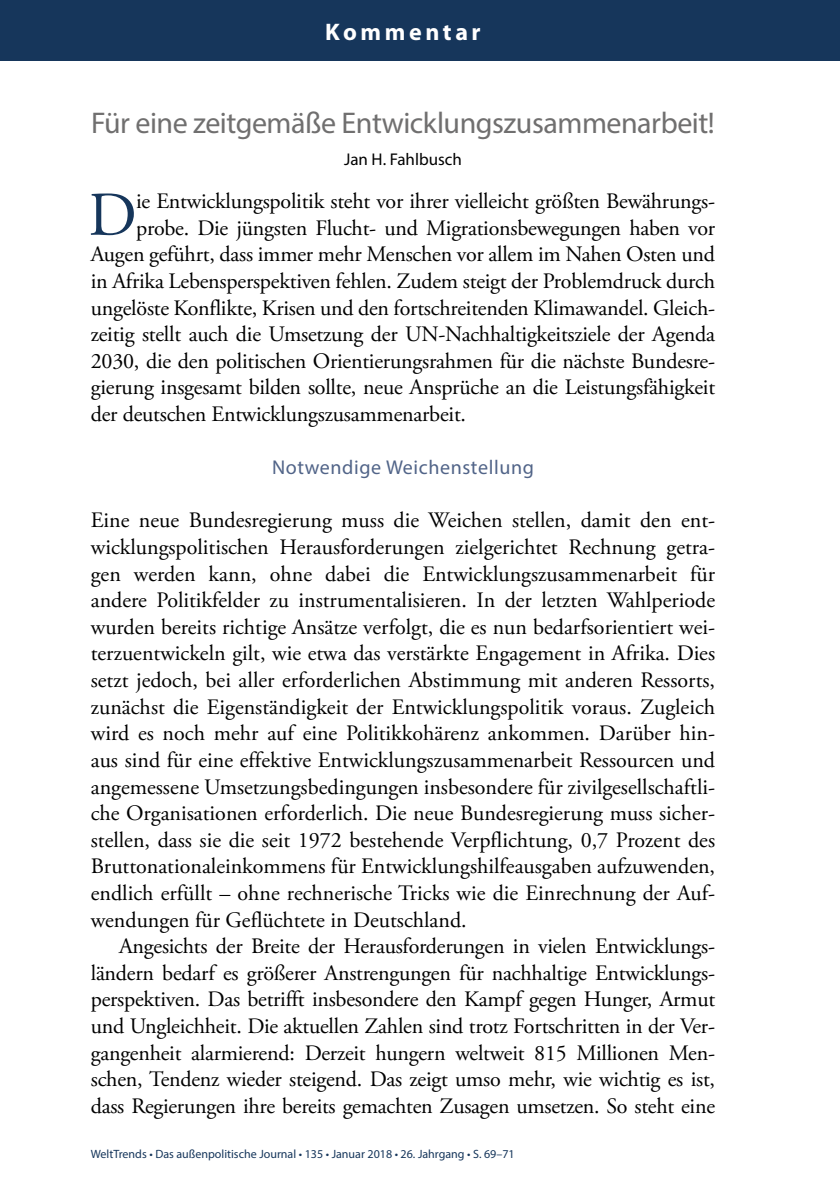
<style>
.page{position:relative;width:840px;height:1191px;background:#fff}
.page>*{position:absolute;margin:0;border:0;box-sizing:border-box;transform-origin:0 0}
.t1{font:62.2px "Adobe Garamond Pro";color:#16365b}
.t2{font:30px "Myriad Pro";letter-spacing:-.015em;color:#706f6f}
.t3{font:700 24px "Myriad Pro";letter-spacing:.15em;color:#fff}
.t4{font:22px/26.6px "Adobe Garamond Pro";letter-spacing:-.01em;color:#000;text-align:justify}
.t5{font:20px "Myriad Pro";letter-spacing:.03em;color:#516488}
.t6{font:17px "Myriad Pro";color:#000}
.t7{font:12px "Myriad Pro";color:#16365b}
</style>
<div class="page">
<div style="left:0;top:0;width:839px;height:61px;background:#16365b"></div>
<p class="t3" style="left:325px;top:16px;width:157px">Kommentar</p>
<h2 class="t2" style="left:91px;top:105px;width:625px">Für eine zeitgemäße Entwicklungszusammenarbeit!</h2>
<p class="t6" style="left:344px;top:149px;width:119px">Jan H. Fahlbusch</p>
<h1 class="t1" style="left:88px;top:178px;width:50px">D</h1>
<p class="t4" style="left:136px;top:189px;width:580px">ie Entwicklungspolitik steht vor ihrer vielleicht größten Bewährungs-</p>
<p class="t4" style="left:136px;top:215px;width:580px">probe. Die jüngsten Flucht- und Migrationsbewegungen haben vor</p>
<p class="t4" style="left:91px;top:242px;width:625px">Augen geführt, dass immer mehr Menschen vor allem im Nahen Osten und</p>
<p class="t4" style="left:91px;top:268px;width:625px">in Afrika Lebensperspektiven fehlen. Zudem steigt der Problemdruck durch</p>
<p class="t4" style="left:91px;top:295px;width:625px">ungelöste Konflikte, Krisen und den fortschreitenden Klimawandel. Gleich-</p>
<p class="t4" style="left:91px;top:322px;width:625px">zeitig stellt auch die Umsetzung der UN-Nachhaltigkeitsziele der Agenda</p>
<p class="t4" style="left:91px;top:348px;width:625px">2030, die den politischen Orientierungsrahmen für die nächste Bundesre-</p>
<p class="t4" style="left:91px;top:375px;width:625px">gierung insgesamt bilden sollte, neue Ansprüche an die Leistungsfähigkeit</p>
<p class="t4" style="left:91px;top:401px;width:376px">der deutschen Entwicklungszusammenarbeit.</p>
<p class="t5" style="left:272px;top:455px;width:263px">Notwendige Weichenstellung</p>
<p class="t4" style="left:91px;top:508px;width:625px">Eine neue Bundesregierung muss die Weichen stellen, damit den ent&shy;wicklungspolitischen Herausforderungen zielgerichtet Rechnung getra&shy;gen werden kann, ohne dabei die Entwicklungszusammenarbeit für andere Politikfelder zu instrumentalisieren. In der letzten Wahlperiode wurden bereits richtige Ansätze verfolgt, die es nun bedarfsorientiert wei&shy;terzuentwickeln gilt, wie etwa das verstärkte Engagement in Afrika. Dies setzt jedoch, bei aller erforderlichen Abstimmung mit anderen Ressorts, zunächst die Eigenständigkeit der Entwicklungspolitik voraus. Zugleich wird es noch mehr auf eine Politikkohärenz ankommen. Darüber hin&shy;aus sind für eine effektive Entwicklungszusammenarbeit Ressourcen und angemessene Umsetzungsbedingungen insbesondere für zivilgesellschaftli&shy;che Organisationen erforderlich. Die neue Bundesregierung muss sicher&shy;stellen, dass sie die seit 1972 bestehende Verpflichtung, 0,7 Prozent des Bruttonationaleinkommens für Entwicklungshilfeausgaben aufzuwenden, endlich erfüllt – ohne rechnerische Tricks wie die Einrechnung der Auf&shy;wendungen für Geflüchtete in Deutschland.</p>
<p class="t4" style="left:91px;top:933px;width:625px;text-indent:28px">Angesichts der Breite der Herausforderungen in vielen Entwicklungs&shy;ländern bedarf es größerer Anstrengungen für nachhaltige Entwicklungs&shy;perspektiven. Das betrifft insbesondere den Kampf gegen Hunger, Armut und Ungleichheit. Die aktuellen Zahlen sind trotz Fortschritten in der Ver&shy;gangenheit alarmierend: Derzeit hungern weltweit 815 Millionen Men&shy;schen, Tendenz wieder steigend. Das zeigt umso mehr, wie wichtig es ist, dass Regierungen ihre bereits gemachten Zusagen umsetzen. So steht eine</p>
<p class="t7" style="left:91px;top:1146px;width:425px">WeltTrends • Das außenpolitische Journal • 135 • Januar 2018 • 26. Jahrgang • S. 69–71</p>
</div>
